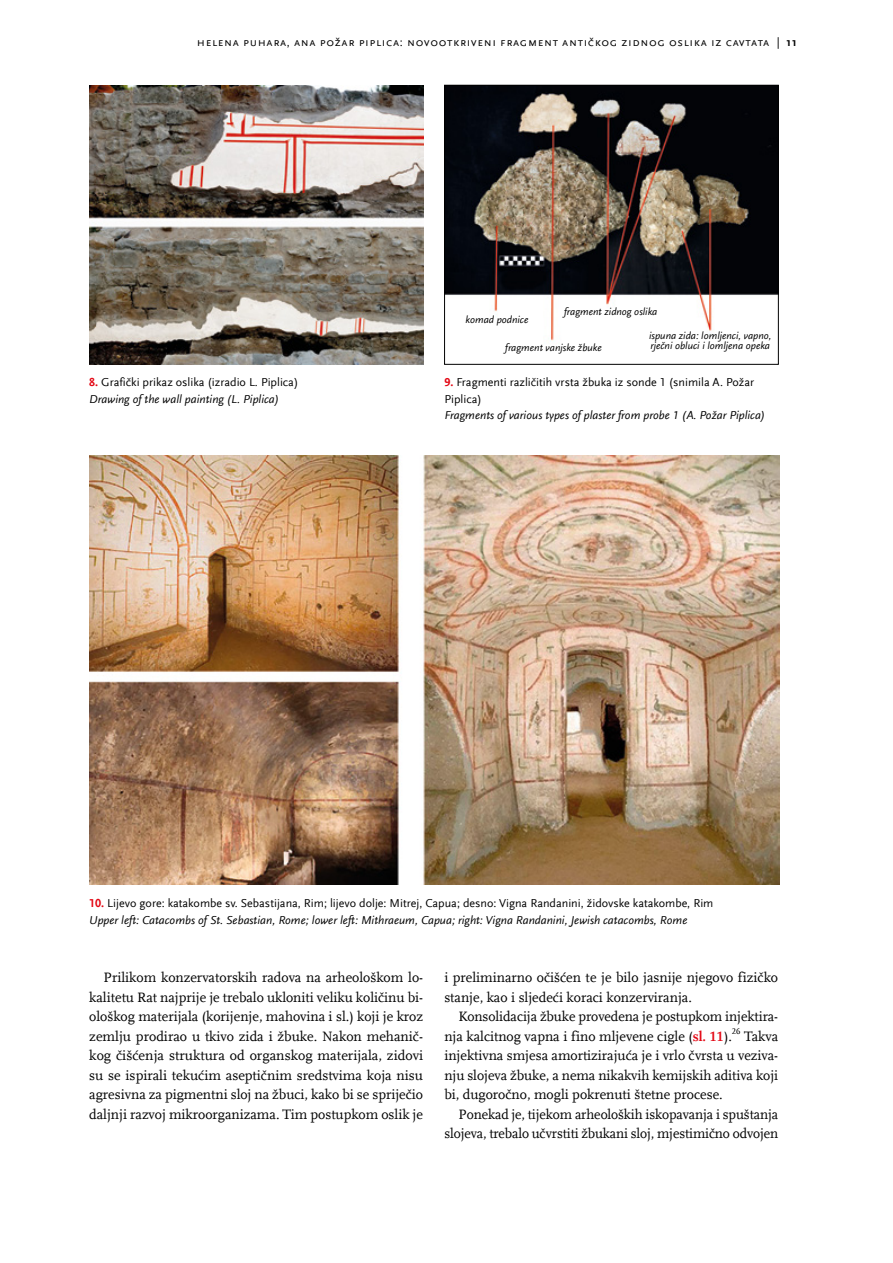
<style>
.page{position:relative;width:893px;height:1263px;background:#fff}
.page>*{position:absolute;margin:0;border:0;box-sizing:border-box;transform-origin:0 0}
.t1{font:14.25px/19.5px "Scala Offc Pro";color:#000;text-align:justify}
.t2{font:12px/16.5px "Scala Sans Offc Pro";color:#000}
.t3{font:12px "Scala Sans Sc Offc Pro";letter-spacing:.05em;color:#000}
.t4{font:italic 12px "Scala Sans Offc Pro";color:#000}
.t5{font:italic 10.5px/10.5px "Scala Sans Offc Pro";color:#000}
.t6{font:8.55px "Scala Offc Pro";color:#000}
.s1{font-weight:700}
.s2{font-weight:700;color:#e30613}
.s3{font-style:italic}
</style>
<div class="page">
<img style="left:446px;top:87px;width:330px;height:255px">
<div style="left:444px;top:85px;width:334px;height:279px;border:1px solid #000"></div>
<img style="left:89px;top:85px;width:334px;height:279px">
<img style="left:89px;top:456px;width:691px;height:429px">
<p class="t3" style="left:197px;top:35px;width:601px">helena puhara, ana požar piplica: novootkriveni fragment antičkog zidnog oslika iz cavtata | <span class="s1">11</span></p>
<p class="t5" style="left:564px;top:306px;width:95px">fragment zidnog oslika</p>
<p class="t5" style="left:649px;top:330px;width:124px">ispuna zida: lomljenci, vapno, rječni obluci i lomljena opeka</p>
<p class="t5" style="left:466px;top:315px;width:64px">komad podnice</p>
<p class="t5" style="left:505px;top:342px;width:98px">fragment vanjske žbuke</p>
<p class="t2" style="left:89px;top:374px;width:211px"><span class="s2">8.</span> Grafički prikaz oslika (izradio L. Piplica)<br><span class="s3">Drawing of the wall painting (L. Piplica)</span></p>
<p class="t2" style="left:444px;top:374px;width:311px"><span class="s2">9.</span> Fragmenti različitih vrsta žbuka iz sonde 1 (snimila A. Požar<br>Piplica)</p>
<p class="t4" style="left:444px;top:409px;width:322px">Fragments of various types of plaster from probe 1 (A. Požar Piplica)</p>
<p class="t2" style="left:89px;top:895px;width:626px"><span class="s2">10.</span> Lijevo gore: katakombe sv. Sebastijana, Rim; lijevo dolje: Mitrej, Capua; desno: Vigna Randanini, židovske katakombe, Rim<br><span class="s3">Upper left: Catacombs of St. Sebastian, Rome; lower left: Mithraeum, Capua; right: Vigna Randanini, Jewish catacombs, Rome</span></p>
<p class="t1" style="left:89px;top:968px;width:335px;text-indent:14px">Prilikom konzervatorskih radova na arheološkom lo&shy;kalitetu Rat najprije je trebalo ukloniti veliku količinu bi&shy;ološkog materijala (korijenje, mahovina i sl.) koji je kroz zemlju prodirao u tkivo zida i žbuke. Nakon mehanič&shy;kog čišćenja struktura od organskog materijala, zidovi su se ispirali tekućim aseptičnim sredstvima koja nisu agresivna za pigmentni sloj na žbuci, kako bi se spriječio daljnji razvoj mikroorganizama. Tim postupkom oslik je</p>
<p class="t1" style="left:444px;top:968px;width:335px">i preliminarno očišćen te je bilo jasnije njegovo fizičko stanje, kao i sljedeći koraci konzerviranja.</p>
<p class="t1" style="left:444px;top:1007px;width:335px;text-indent:14px">Konsolidacija žbuke provedena je postupkom injektira&shy;nja kalcitnog vapna i fino mljevene cigle (<span class="s2">sl. 11</span>).</p>
<p class="t6" style="left:732px;top:1026px;width:10px">26</p>
<p class="t1" style="left:444px;top:1026px;width:335px;text-indent:300px">Takva injektivna smjesa amortizirajuća je i vrlo čvrsta u veziva&shy;nju slojeva žbuke, a nema nikakvih kemijskih aditiva koji bi, dugoročno, mogli pokrenuti štetne procese.</p>
<p class="t1" style="left:444px;top:1104px;width:335px;text-align:right">Ponekad je, tijekom arheoloških iskopavanja i spuštanja slojeva, trebalo učvrstiti žbukani sloj, mjestimično odvojen</p>
</div>
